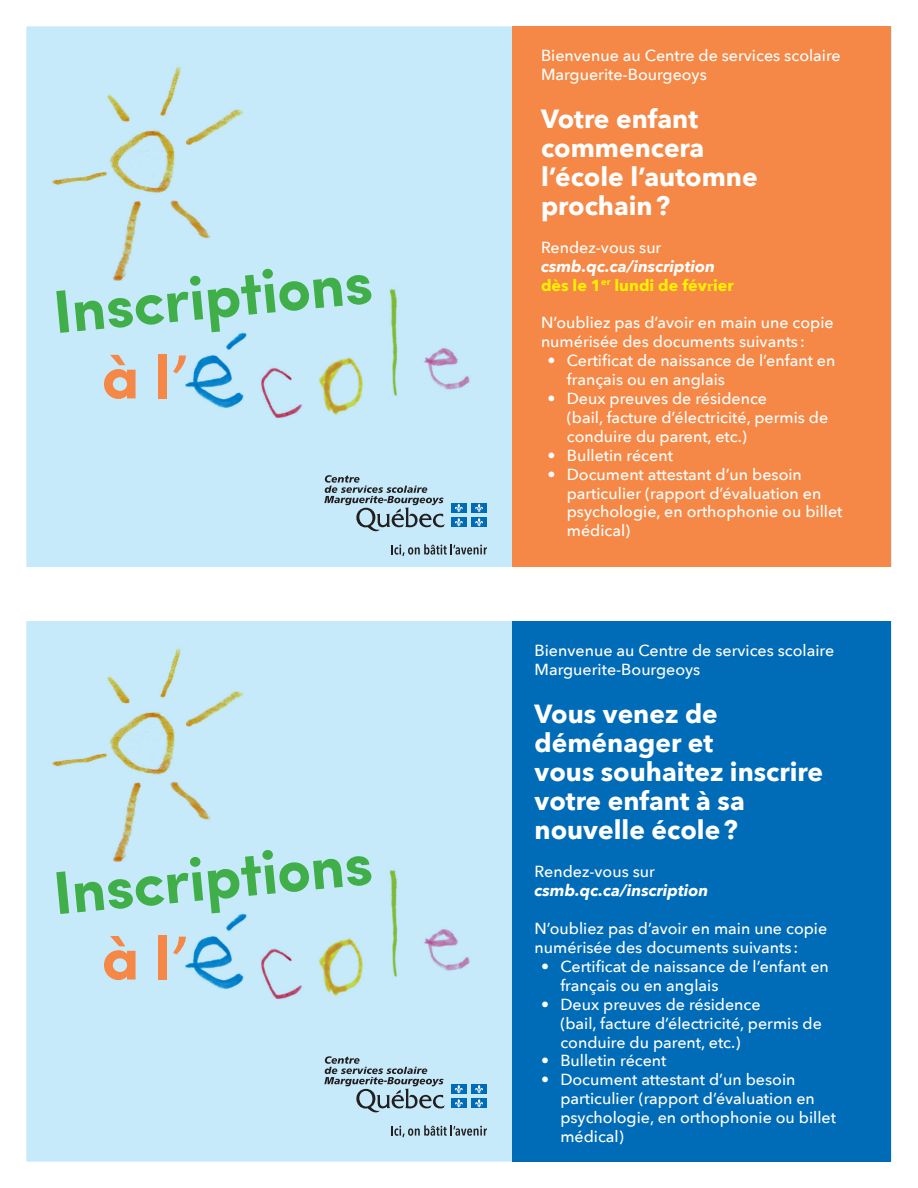
<style>
.page{position:relative;width:918px;height:1188px;background:#fff}
.page>*{position:absolute;margin:0;border:0;box-sizing:border-box;transform-origin:0 0}
.t1{font:700 61.65px "Sofia Pro";color:#f58846}
.t2{font:700 60.9px "Sofia Pro";color:#40ae49}
.t3{font:700 26.25px/29.1px "Avenir Next";color:#fff}
.t4{font:500 16.05px/18.9px "Avenir Next";color:#fff}
.t5{font:italic 700 16.05px/18.9px "Avenir Next";color:#fff}
.s1{font-weight:500;font-style:normal}
.s2{font-style:normal;color:#fff101}
.s3{font-family:"Minion Pro";font-style:normal;color:#fff101}
</style>
<div class="page">
<div style="left:20px;top:20px;width:878px;height:1148px;background:#c6eafa"></div>
<div style="left:13px;top:13px;width:892px;height:1162px;border:14px solid #fff"></div>
<img style="left:185px;top:332px;width:62px;height:76px">
<img style="left:185px;top:913px;width:62px;height:76px">
<img style="left:261px;top:367px;width:41px;height:52px">
<img style="left:261px;top:948px;width:41px;height:52px">
<img style="left:424px;top:348px;width:46px;height:42px">
<img style="left:424px;top:929px;width:46px;height:42px">
<img style="left:389px;top:289px;width:9px;height:107px">
<img style="left:389px;top:870px;width:9px;height:107px">
<img style="left:319px;top:357px;width:44px;height:58px">
<img style="left:319px;top:938px;width:44px;height:58px">
<img style="left:52px;top:65px;width:192px;height:216px">
<img style="left:52px;top:647px;width:192px;height:216px">
<div style="left:513px;top:26px;width:378px;height:554px;background:#f58846"></div>
<svg style="left:324px;top:475px;width:121px;height:57px"></svg>
<div style="left:451px;top:503px;width:16px;height:10px;background:#006cb7"></div>
<svg style="left:455px;top:504px;width:8px;height:8px"></svg>
<div style="left:471px;top:503px;width:16px;height:10px;background:#006cb7"></div>
<svg style="left:475px;top:504px;width:8px;height:8px"></svg>
<div style="left:451px;top:517px;width:16px;height:10px;background:#006cb7"></div>
<svg style="left:455px;top:518px;width:8px;height:8px"></svg>
<div style="left:471px;top:517px;width:16px;height:10px;background:#006cb7"></div>
<svg style="left:475px;top:518px;width:8px;height:8px"></svg>
<svg style="left:391px;top:544px;width:96px;height:12px"></svg>
<svg style="left:324px;top:1056px;width:121px;height:57px"></svg>
<div style="left:451px;top:1084px;width:16px;height:10px;background:#006cb7"></div>
<svg style="left:455px;top:1085px;width:8px;height:8px"></svg>
<div style="left:471px;top:1084px;width:16px;height:10px;background:#006cb7"></div>
<svg style="left:475px;top:1085px;width:8px;height:8px"></svg>
<div style="left:451px;top:1098px;width:16px;height:10px;background:#006cb7"></div>
<svg style="left:455px;top:1099px;width:8px;height:9px"></svg>
<div style="left:471px;top:1098px;width:16px;height:10px;background:#006cb7"></div>
<svg style="left:475px;top:1099px;width:8px;height:9px"></svg>
<svg style="left:391px;top:1125px;width:96px;height:12px"></svg>
<div style="left:513px;top:608px;width:378px;height:554px;background:#006bb6"></div>
<div style="left:0;top:567px;width:918px;height:54px;background:#fff"></div>
<p class="t2" style="left:48px;top:267px;width:322px;rotate:-6deg">Inscriptions</p>
<p class="t1" style="left:102px;top:330px;width:87px">à l’</p>
<p class="t2" style="left:48px;top:848px;width:322px;rotate:-6deg">Inscriptions</p>
<p class="t1" style="left:102px;top:911px;width:87px">à l’</p>
<p class="t4" style="left:541px;top:45px;width:301px">Bienvenue au Centre de services scolaire<br>Marguerite-Bourgeoys</p>
<p class="t3" style="left:541px;top:103px;width:218px">Votre enfant commencera l’école l’automne prochain ?</p>
<p class="t5" style="left:541px;top:237px;width:194px"><span class="s1">Rendez-vous sur </span>csmb.qc.ca/inscription <span class="s2">dès le 1</span><sup>er</sup> <span class="s2">lundi de fév</span><span class="s3">r</span><span class="s2">ier</span></p>
<p class="t4" style="left:541px;top:313px;width:294px">N’oubliez pas d’avoir en main une copie numérisée des documents suivants :</p>
<p class="t4" style="left:567px;top:351px;width:270px;text-indent:-19px">• Certificat de naissance de l’enfant en français ou en anglais</p>
<p class="t4" style="left:567px;top:388px;width:263px;text-indent:-19px">• Deux preuves de résidence<br>(bail, facture d’électricité, permis de conduire du parent, etc.)</p>
<p class="t4" style="left:547px;top:445px;width:127px">• Bulletin récent</p>
<p class="t4" style="left:567px;top:464px;width:277px;text-indent:-19px">• Document attestant d’un besoin particulier (rapport d’évaluation en psychologie, en orthophonie ou billet médical)</p>
<p class="t4" style="left:535px;top:641px;width:301px">Bienvenue au Centre de services scolaire<br>Marguerite-Bourgeoys</p>
<p class="t3" style="left:535px;top:699px;width:290px">Vous venez de déménager et<br>vous souhaitez inscrire votre enfant à sa nouvelle école?</p>
<p class="t5" style="left:535px;top:862px;width:175px"><span class="s1">Rendez-vous sur </span>csmb.qc.ca/inscription</p>
<p class="t4" style="left:535px;top:918px;width:294px">N’oubliez pas d’avoir en main une copie numérisée des documents suivants :</p>
<p class="t4" style="left:560px;top:956px;width:270px;text-indent:-19px">• Certificat de naissance de l’enfant en français ou en anglais</p>
<p class="t4" style="left:560px;top:994px;width:263px;text-indent:-19px">• Deux preuves de résidence<br>(bail, facture d’électricité, permis de conduire du parent, etc.)</p>
<p class="t4" style="left:541px;top:1051px;width:127px">• Bulletin récent</p>
<p class="t4" style="left:560px;top:1070px;width:277px;text-indent:-19px">• Document attestant d’un besoin particulier (rapport d’évaluation en psychologie, en orthophonie ou billet médical)</p>
</div>
